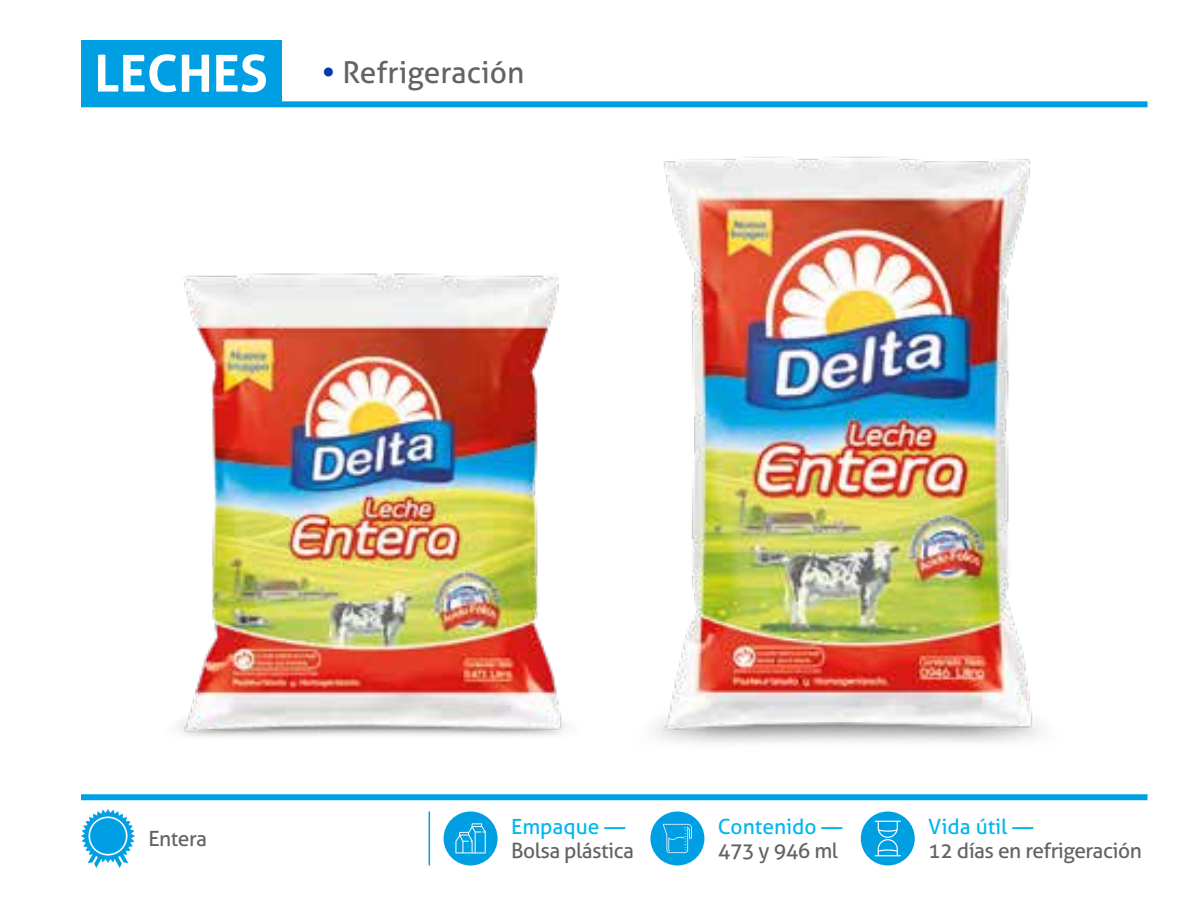
<style>
.page{position:relative;width:1188px;height:918px;background:#fff}
.page>*{position:absolute;margin:0;border:0;box-sizing:border-box;transform-origin:0 0}
.t1{font:30px "Aller";color:#646363}
.t2{font:21px "Aller";letter-spacing:-.025em;color:#646363}
.t3{font:21px "Aller";color:#00b6ed}
.s1{font-weight:700;font-size:51px;color:#fff}
.s2{font-weight:700;color:#003da6}
</style>
<div class="page">
<img style="left:178px;top:273px;width:389px;height:464px">
<img style="left:655px;top:156px;width:385px;height:587px">
<div style="left:444px;top:812px;width:54px;height:54px;background:#009fe2;border-radius:50%"></div>
<svg style="left:455px;top:823px;width:31px;height:31px"></svg>
<div style="left:650px;top:812px;width:54px;height:54px;background:#009fe3;border-radius:50%"></div>
<svg style="left:663px;top:824px;width:29px;height:29px"></svg>
<div style="left:861px;top:812px;width:54px;height:54px;background:#009fe2;border-radius:50%"></div>
<svg style="left:875px;top:821px;width:26px;height:35px"></svg>
<hr style="left:429px;top:812px;width:1px;height:54px;background:#009fe3">
<svg style="left:81px;top:809px;width:54px;height:59px"></svg>
<div style="left:90px;top:818px;width:36px;height:36px;background:#009fe3;border-radius:50%"></div>
<div style="left:81px;top:40px;width:200px;height:65px;background:#009fe3"></div>
<div style="left:81px;top:794px;width:1067px;height:6px;background:#009fe3"></div>
<div style="left:81px;top:101px;width:1067px;height:6px;background:#009fe3"></div>
<h1 class="t1" style="left:94px;top:54px;width:431px"><span class="s1">LECHES</span> <span class="s2">•</span> Refrigeración</h1>
<p class="t2" style="left:149px;top:826px;width:60px">Entera</p>
<p class="t3" style="left:511px;top:814px;width:116px">Empaque —</p>
<p class="t2" style="left:511px;top:838px;width:125px">Bolsa plástica</p>
<p class="t3" style="left:718px;top:814px;width:126px">Contenido —</p>
<p class="t2" style="left:718px;top:838px;width:122px">473 y 946 ml</p>
<p class="t3" style="left:928px;top:814px;width:107px">Vida útil —</p>
<p class="t2" style="left:928px;top:838px;width:215px">12 días en refrigeración</p>
</div>
